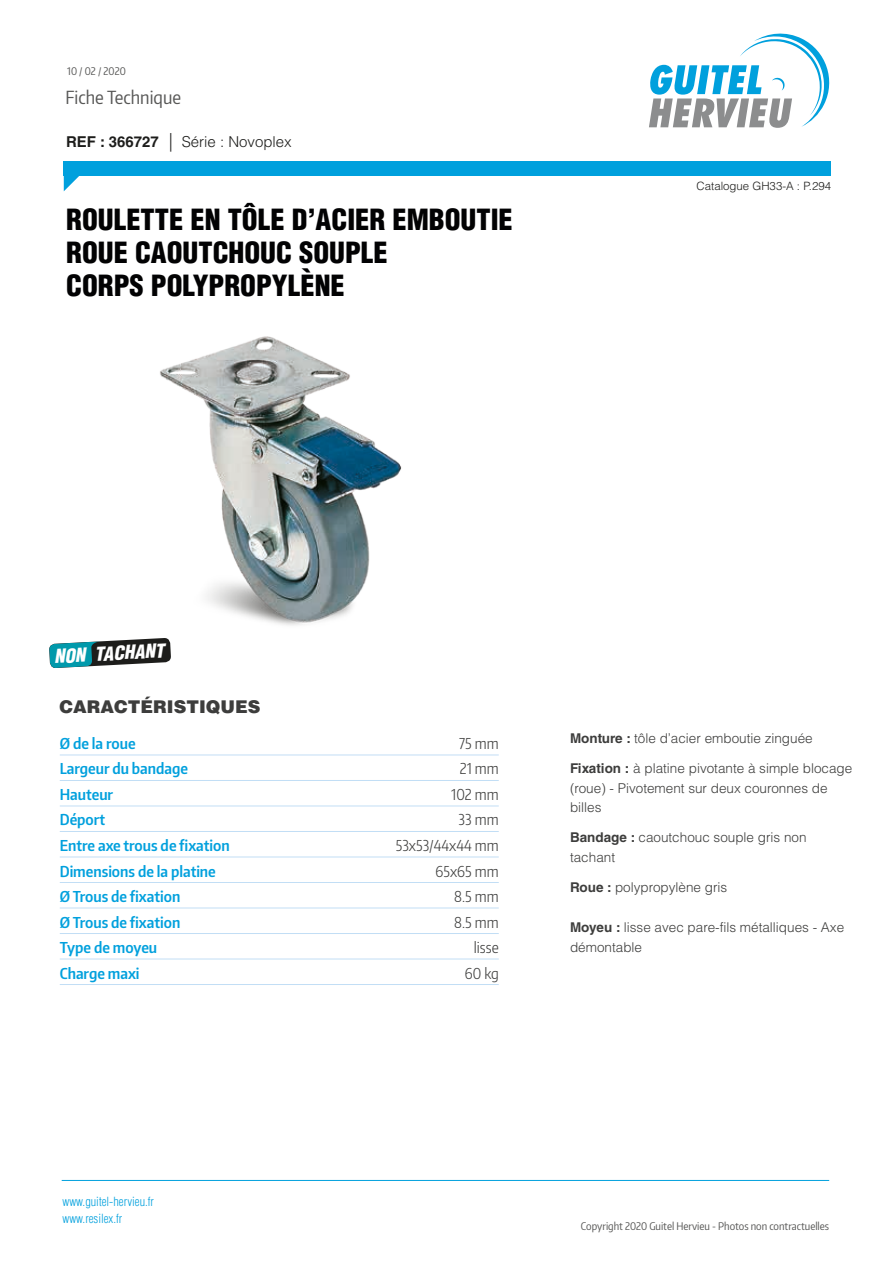
<style>
.page{position:relative;width:893px;height:1263px;background:#fff}
.page>*{position:absolute;margin:0;border:0;box-sizing:border-box;transform-origin:0 0}
.t1{font:900 condensed 28.5px/33px "Helvetica LT Std";color:#020203}
.t2{font:italic 900 condensed 18.75px "Helvetica LT Std";color:#fff}
.t3{font:18px "Encode Sans Condensed";color:#575756}
.t4{font:900 17.55px "Helvetica LT Std";color:#3d3d3c}
.t5{font:600 15px "Encode Sans Condensed";color:#00a0dd}
.t6{font:300 15px "Encode Sans Condensed";color:#3d3d3c}
.t7{font:300 15px "Helvetica LT Std";color:#1d1d1b}
.t8{font:300 13.5px/19.5px "Helvetica LT Std";color:#3d3d3c}
.t9{font:300 condensed 12.3px/16.6px "Helvetica LT Std";color:#00a0dd}
.t10{font:300 11.4px "Helvetica LT Std";color:#1d1d1b}
.t11{font:10.5px "Encode Sans Condensed";color:#575756}
.s1{font-weight:700}
.s2{font-stretch:condensed;font-size:18.6px}
</style>
<div class="page">
<svg style="left:649px;top:33px;width:181px;height:95px"></svg>
<div style="left:64px;top:161px;width:767px;height:15px;background:#00a0dd"></div>
<svg style="left:64px;top:176px;width:15px;height:15px"></svg>
<hr style="left:62px;top:1180px;width:767px;height:1px;background:#00a0dd">
<svg style="left:49px;top:640px;width:102px;height:28px"></svg>
<hr style="left:60px;top:755px;width:439px;height:1px;background:#c2def5">
<hr style="left:60px;top:780px;width:439px;height:1px;background:#c2def5">
<hr style="left:60px;top:806px;width:439px;height:1px;background:#c2def5">
<hr style="left:60px;top:831px;width:439px;height:1px;background:#c2def5">
<hr style="left:60px;top:857px;width:439px;height:1px;background:#c2def5">
<hr style="left:60px;top:882px;width:439px;height:1px;background:#c2def5">
<hr style="left:60px;top:908px;width:439px;height:1px;background:#c2def5">
<hr style="left:60px;top:933px;width:439px;height:1px;background:#c2def5">
<hr style="left:60px;top:959px;width:439px;height:1px;background:#c2def5">
<hr style="left:60px;top:984px;width:439px;height:1px;background:#c2def5">
<img style="left:113px;top:336px;width:289px;height:327px">
<p class="t11" style="left:67px;top:64px;width:60px">10 / 02 / 2020</p>
<h3 class="t3" style="left:65px;top:85px;width:117px">Fiche Technique</h3>
<p class="t7" style="left:66px;top:132px;width:227px"><span class="s1">REF : 366727</span> <span class="s2">|</span> Série : Novoplex</p>
<p class="t1" style="left:66px;top:203px;width:448px">ROULETTE EN TÔLE D’ACIER EMBOUTIE<br>ROUE CAOUTCHOUC SOUPLE</p>
<p class="t1" style="left:66px;top:269px;width:280px">CORPS POLYPROPYLÈNE</p>
<p class="t10" style="left:697px;top:179px;width:136px">Catalogue GH33-A : P.294</p>
<p class="t2" style="left:53px;top:644px;width:112px;rotate:-3deg">NON TACHANT</p>
<p class="t4" style="left:60px;top:696px;width:202px">CARACTÉRISTIQUES</p>
<p class="t5" style="left:60px;top:733px;width:77px">Ø de la roue</p>
<p class="t6" style="left:459px;top:733px;width:41px">75 mm</p>
<p class="t5" style="left:60px;top:759px;width:130px">Largeur du bandage</p>
<p class="t6" style="left:460px;top:759px;width:40px">21 mm</p>
<p class="t5" style="left:60px;top:784px;width:55px">Hauteur</p>
<p class="t6" style="left:451px;top:784px;width:49px">102 mm</p>
<p class="t5" style="left:60px;top:810px;width:47px">Déport</p>
<p class="t6" style="left:459px;top:810px;width:42px">33 mm</p>
<p class="t5" style="left:60px;top:835px;width:171px">Entre axe trous de fixation</p>
<p class="t6" style="left:396px;top:835px;width:104px">53x53/44x44 mm</p>
<p class="t5" style="left:60px;top:861px;width:158px">Dimensions de la platine</p>
<p class="t6" style="left:436px;top:861px;width:65px">65x65 mm</p>
<p class="t5" style="left:60px;top:886px;width:122px">Ø Trous de fixation</p>
<p class="t6" style="left:454px;top:886px;width:46px">8.5 mm</p>
<p class="t5" style="left:60px;top:912px;width:122px">Ø Trous de fixation</p>
<p class="t6" style="left:454px;top:912px;width:46px">8.5 mm</p>
<p class="t5" style="left:60px;top:937px;width:99px">Type de moyeu</p>
<p class="t6" style="left:474px;top:937px;width:26px">lisse</p>
<p class="t5" style="left:60px;top:963px;width:81px">Charge maxi</p>
<p class="t6" style="left:465px;top:963px;width:36px">60 kg</p>
<p class="t8" style="left:570px;top:728px;width:244px"><span class="s1">Monture :</span> tôle d’acier emboutie zinguée</p>
<p class="t8" style="left:570px;top:758px;width:284px"><span class="s1">Fixation :</span> à platine pivotante à simple blocage (roue) - Pivotement sur deux couronnes de billes</p>
<p class="t8" style="left:570px;top:827px;width:238px"><span class="s1">Bandage :</span> caoutchouc souple gris non tachant</p>
<p class="t8" style="left:570px;top:877px;width:159px"><span class="s1">Roue :</span> polypropylène gris</p>
<p class="t8" style="left:570px;top:917px;width:276px"><span class="s1">Moyeu :</span> lisse avec pare-fils métalliques - Axe démontable</p>
<p class="t9" style="left:63px;top:1193px;width:93px">www.guitel-hervieu.fr www.resilex.fr</p>
<p class="t11" style="left:581px;top:1219px;width:250px">Copyright 2020 Guitel Hervieu - Photos non contractuelles</p>
</div>
